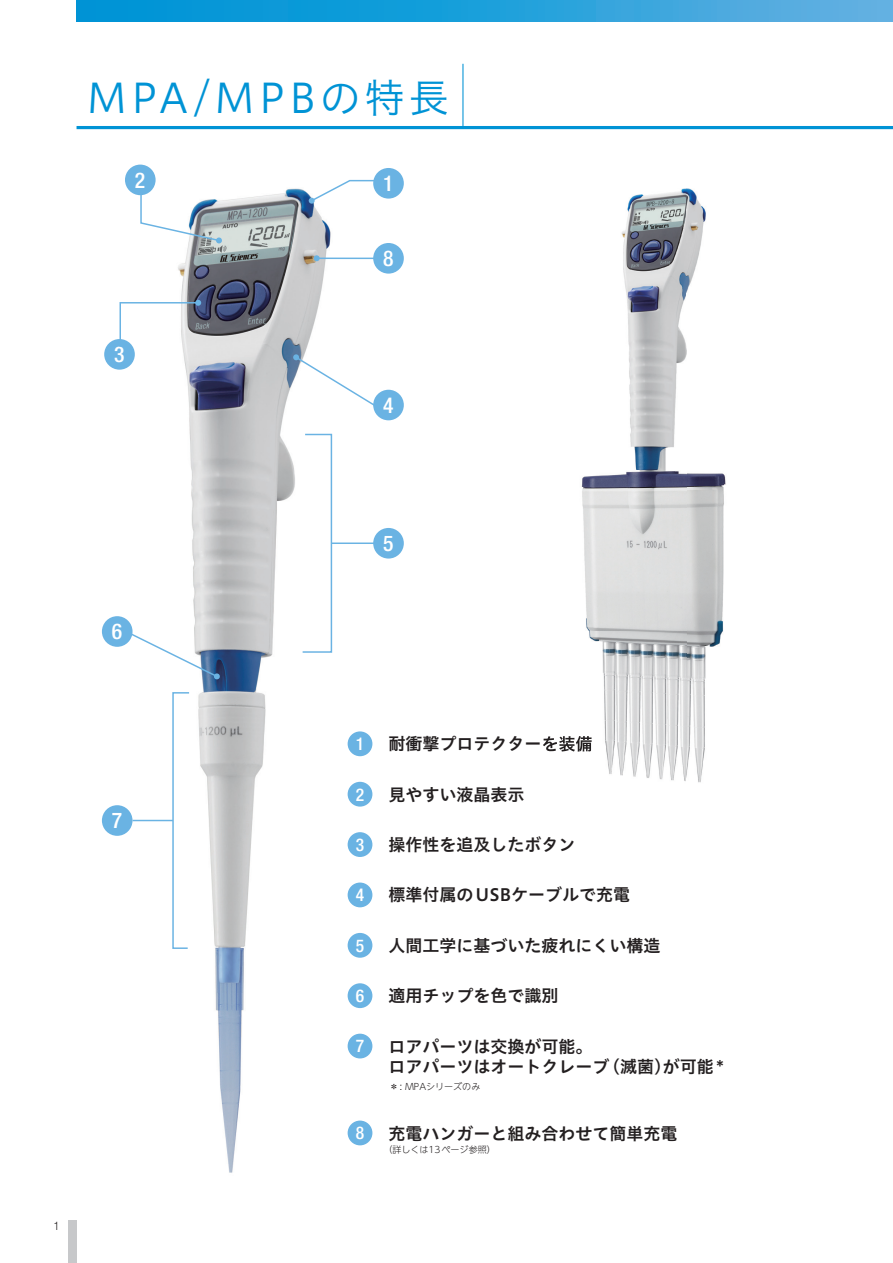
<style>
.page{position:relative;width:893px;height:1263px;background:#fff}
.page>*{position:absolute;margin:0;border:0;box-sizing:border-box;transform-origin:0 0}
.t1{font:40.35px "Hiragino UD Sans Std W3";letter-spacing:.1em;color:#0093d5}
.t2{font:500 condensed 21.75px "Helvetica Neue LT Std";color:#fff}
.t3{font:500 condensed 17.55px "Helvetica Neue LT Std";color:#fff}
.t4{font:16.95px/20.2px "Hiragino UD Sans Std W6";color:#231f20}
.t5{font:300 condensed 11.7px "Helvetica Neue LT Std";color:#231f20}
.t6{font:300 9px "UD Shin Go NT Pro";color:#231f20}
</style>
<div class="page">
<div style="left:68px;top:1220px;width:9px;height:43px;background:#c7c8ca"></div>
<hr style="left:77px;top:126px;width:816px;height:3px;background:#0093d5">
<img style="left:157px;top:188px;width:194px;height:985px">
<svg style="left:309px;top:179px;width:65px;height:25px"></svg>
<svg style="left:293px;top:354px;width:89px;height:56px"></svg>
<svg style="left:140px;top:191px;width:82px;height:53px"></svg>
<svg style="left:132px;top:628px;width:88px;height:52px"></svg>
<div style="left:373px;top:168px;width:31px;height:31px;background:#6ab3e3;border-radius:50%"></div>
<div style="left:125px;top:165px;width:31px;height:30px;background:#6ab3e3;border-radius:50%"></div>
<div style="left:102px;top:616px;width:31px;height:31px;background:#6ab3e3;border-radius:50%"></div>
<div style="left:104px;top:339px;width:31px;height:31px;background:#6ab3e3;border-radius:50%"></div>
<div style="left:102px;top:805px;width:31px;height:31px;background:#6ab3e3;border-radius:50%"></div>
<div style="left:348px;top:933px;width:24px;height:25px;background:#6ab3e3;border-radius:50%"></div>
<div style="left:348px;top:882px;width:24px;height:25px;background:#6ab3e3;border-radius:50%"></div>
<div style="left:348px;top:832px;width:24px;height:25px;background:#6ab3e3;border-radius:50%"></div>
<div style="left:348px;top:782px;width:24px;height:25px;background:#6ab3e3;border-radius:50%"></div>
<div style="left:348px;top:731px;width:24px;height:25px;background:#6ab3e3;border-radius:50%"></div>
<div style="left:348px;top:983px;width:24px;height:25px;background:#6ab3e3;border-radius:50%"></div>
<div style="left:348px;top:1120px;width:24px;height:25px;background:#6ab3e3;border-radius:50%"></div>
<div style="left:348px;top:1034px;width:24px;height:24px;background:#6ab3e3;border-radius:50%"></div>
<div style="left:373px;top:390px;width:31px;height:30px;background:#6ab3e3;border-radius:50%"></div>
<div style="left:373px;top:528px;width:31px;height:30px;background:#6ab3e3;border-radius:50%"></div>
<svg style="left:301px;top:433px;width:32px;height:220px"></svg>
<hr style="left:331px;top:542px;width:49px;height:2px;background:#6ab3e3">
<svg style="left:119px;top:300px;width:82px;height:48px"></svg>
<svg style="left:172px;top:691px;width:19px;height:259px"></svg>
<hr style="left:133px;top:820px;width:40px;height:1px;background:#6ab3e3">
<hr style="left:317px;top:258px;width:59px;height:1px;background:#6ab3e3">
<svg style="left:314px;top:255px;width:6px;height:6px"></svg>
<div style="left:373px;top:243px;width:31px;height:31px;background:#6ab3e3;border-radius:50%"></div>
<img style="left:581px;top:188px;width:145px;height:595px">
<img style="left:543px;top:736px;width:49px;height:16px">
<div style="left:77px;top:0;width:816px;height:21px;background:linear-gradient(to right,#0092d5,#5eb0e1)"></div>
<hr style="left:462px;top:64px;width:1px;height:64px;background:#0093d5">
<h1 class="t1" style="left:87px;top:67px;width:364px">MPA/MPBの特長</h1>
<p class="t2" style="left:135px;top:167px;width:12px">2</p>
<p class="t2" style="left:383px;top:170px;width:12px">1</p>
<p class="t2" style="left:114px;top:342px;width:12px">3</p>
<p class="t2" style="left:383px;top:245px;width:12px">8</p>
<p class="t2" style="left:383px;top:392px;width:12px">4</p>
<p class="t2" style="left:112px;top:619px;width:12px">6</p>
<p class="t2" style="left:112px;top:808px;width:12px">7</p>
<p class="t5" style="left:54px;top:1219px;width:7px">1</p>
<p class="t2" style="left:383px;top:530px;width:12px">5</p>
<p class="t3" style="left:356px;top:733px;width:10px">1</p>
<p class="t4" style="left:388px;top:733px;width:206px">耐衝撃プロテクターを装備</p>
<p class="t3" style="left:356px;top:784px;width:10px">2</p>
<p class="t4" style="left:388px;top:783px;width:138px">見やすい液晶表示</p>
<p class="t3" style="left:356px;top:834px;width:10px">3</p>
<p class="t4" style="left:388px;top:834px;width:189px">操作性を追及したボタン</p>
<p class="t3" style="left:356px;top:885px;width:10px">4</p>
<p class="t4" style="left:388px;top:884px;width:243px">標準付属のUSBケーブルで充電</p>
<p class="t3" style="left:356px;top:935px;width:10px">5</p>
<p class="t4" style="left:388px;top:934px;width:274px">人間工学に基づいた疲れにくい構造</p>
<p class="t3" style="left:356px;top:985px;width:10px">6</p>
<p class="t4" style="left:388px;top:985px;width:172px">適用チップを色で識別</p>
<p class="t3" style="left:356px;top:1036px;width:10px">7</p>
<p class="t4" style="left:388px;top:1035px;width:337px">ロアパーツは交換が可能。<br>ロアパーツはオートクレーブ（滅菌）が可能*</p>
<p class="t6" style="left:390px;top:1079px;width:92px">＊: MPAシリーズのみ</p>
<p class="t3" style="left:356px;top:1123px;width:10px">8</p>
<p class="t4" style="left:388px;top:1122px;width:291px">充電ハンガーと組み合わせて簡単充電</p>
<p class="t6" style="left:383px;top:1142px;width:114px">（詳しくは13ページ参照）</p>
</div>
